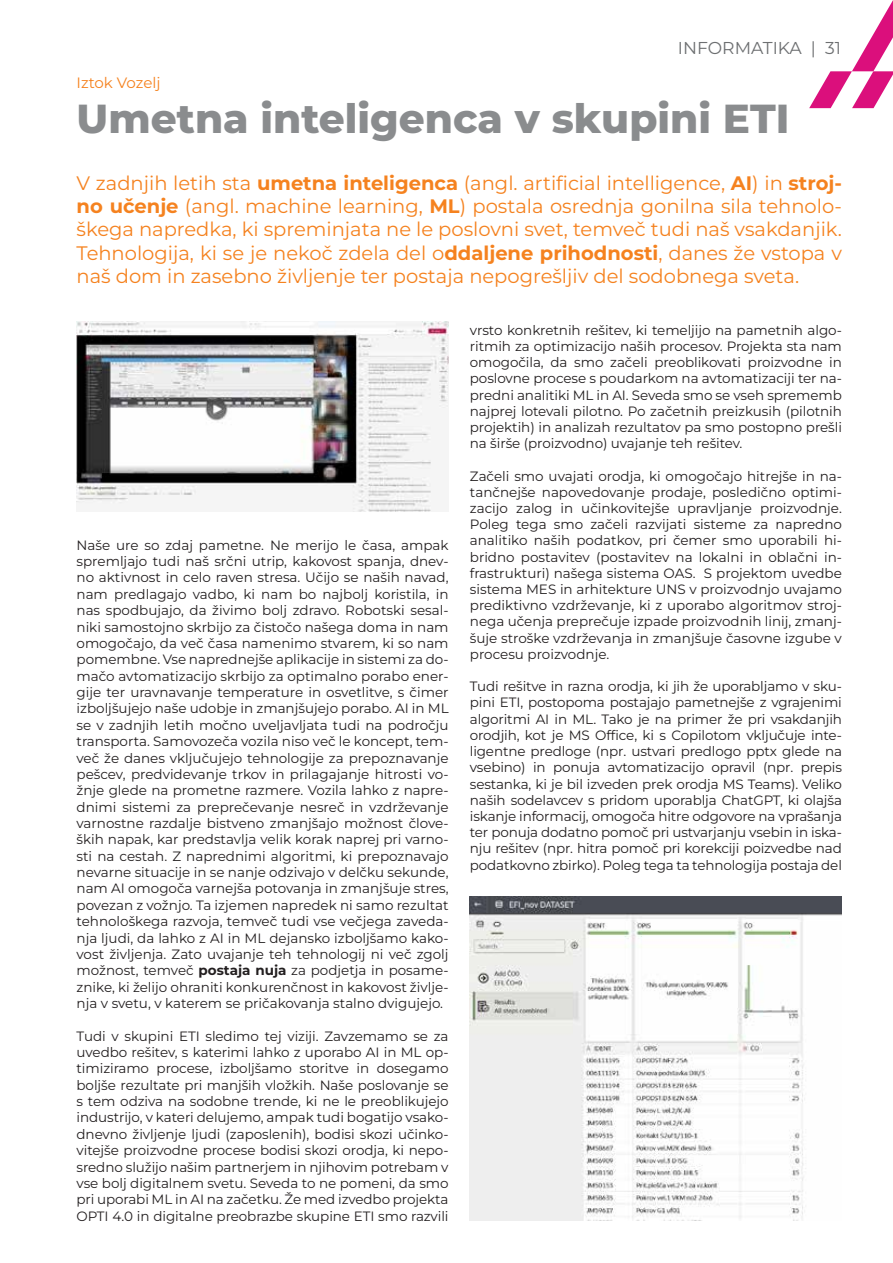
<style>
.page{position:relative;width:893px;height:1263px;background:#fff}
.page>*{position:absolute;margin:0;border:0;box-sizing:border-box;transform-origin:0 0}
.t1{font:800 40.5px "Montserrat";color:#8a8c8e}
.t2{font:19.5px/23.4px "Montserrat";color:#f5821f;text-align:justify}
.t3{font:17.25px "Montserrat";color:#6d6f71}
.t4{font:15px "Montserrat";color:#f5821f}
.t5{font:13.5px/16.4px "Montserrat";letter-spacing:-.005em;color:#231f20;text-align:justify}
.s1{font-weight:700}
</style>
<div class="page">
<svg style="left:809px;top:0;width:84px;height:108px"></svg>
<img style="left:77px;top:322px;width:372px;height:189px">
<img style="left:470px;top:896px;width:372px;height:324px">
<p class="t3" style="left:678px;top:37px;width:164px">INFORMATIKA | 31</p>
<p class="t4" style="left:77px;top:72px;width:85px">Iztok Vozelj</p>
<h1 class="t1" style="left:77px;top:91px;width:714px">Umetna inteligenca v skupini ETI</h1>
<p class="t2" style="left:77px;top:171px;width:767px">V zadnjih letih sta <span class="s1">umetna inteligenca</span> (angl. artificial intelligence, <span class="s1">AI</span>) in <span class="s1">stroj&shy;no učenje</span> (angl. machine learning, <span class="s1">ML</span>) postala osrednja gonilna sila tehnolo&shy;škega napredka, ki spreminjata ne le poslovni svet, temveč tudi naš vsakdanjik.<br>Tehnologija, ki se je nekoč zdela del o<span class="s1">ddaljene prihodnosti</span>, danes že vstopa v naš dom in zasebno življenje ter postaja nepogrešljiv del sodobnega sveta.</p>
<p class="t5" style="left:77px;top:536px;width:374px">Naše ure so zdaj pametne. Ne merijo le časa, ampak spremljajo tudi naš srčni utrip, kakovost spanja, dnev&shy;no aktivnost in celo raven stresa. Učijo se naših navad, nam predlagajo vadbo, ki nam bo najbolj koristila, in nas spodbujajo, da živimo bolj zdravo. Robotski sesal&shy;niki samostojno skrbijo za čistočo našega doma in nam omogočajo, da več časa namenimo stvarem, ki so nam pomembne. Vse naprednejše aplikacije in sistemi za do&shy;mačo avtomatizacijo skrbijo za optimalno porabo ener&shy;gije ter uravnavanje temperature in osvetlitve, s čimer izboljšujejo naše udobje in zmanjšujejo porabo. AI in ML se v zadnjih letih močno uveljavljata tudi na področju transporta. Samovozeča vozila niso več le koncept, tem&shy;več že danes vključujejo tehnologije za prepoznavanje pešcev, predvidevanje trkov in prilagajanje hitrosti vo&shy;žnje glede na prometne razmere. Vozila lahko z napre&shy;dnimi sistemi za preprečevanje nesreč in vzdrževanje varnostne razdalje bistveno zmanjšajo možnost člove&shy;ških napak, kar predstavlja velik korak naprej pri varno&shy;sti na cestah. Z naprednimi algoritmi, ki prepoznavajo nevarne situacije in se nanje odzivajo v delčku sekunde, nam AI omogoča varnejša potovanja in zmanjšuje stres, povezan z vožnjo. Ta izjemen napredek ni samo rezultat tehnološkega razvoja, temveč tudi vse večjega zaveda&shy;nja ljudi, da lahko z AI in ML dejansko izboljšamo kako&shy;vost življenja. Zato uvajanje teh tehnologij ni več zgolj možnost, temveč <span class="s1">postaja nuja</span> za podjetja in posame&shy;znike, ki želijo ohraniti konkurenčnost in kakovost življe&shy;nja v svetu, v katerem se pričakovanja stalno dvigujejo.</p>
<p class="t5" style="left:77px;top:1027px;width:374px">Tudi v skupini ETI sledimo tej viziji. Zavzemamo se za uvedbo rešitev, s katerimi lahko z uporabo AI in ML op&shy;timiziramo procese, izboljšamo storitve in dosegamo boljše rezultate pri manjših vložkih. Naše poslovanje se s tem odziva na sodobne trende, ki ne le preoblikujejo industrijo, v kateri delujemo, ampak tudi bogatijo vsako&shy;dnevno življenje ljudi (zaposlenih), bodisi skozi učinko&shy;vitejše proizvodne procese bodisi skozi orodja, ki nepo&shy;sredno služijo našim partnerjem in njihovim potrebam v vse bolj digitalnem svetu. Seveda to ne pomeni, da smo pri uporabi ML in AI na začetku. Že med izvedbo projekta OPTI 4.0 in digitalne preobrazbe skupine ETI smo razvili</p>
<p class="t5" style="left:470px;top:322px;width:374px">vrsto konkretnih rešitev, ki temeljijo na pametnih algo&shy;ritmih za optimizacijo naših procesov. Projekta sta nam omogočila, da smo začeli preoblikovati proizvodne in poslovne procese s poudarkom na avtomatizaciji ter na&shy;predni analitiki ML in AI. Seveda smo se vseh sprememb najprej lotevali pilotno. Po začetnih preizkusih (pilotnih projektih) in analizah rezultatov pa smo postopno prešli na širše (proizvodno) uvajanje teh rešitev.</p>
<p class="t5" style="left:470px;top:467px;width:374px">Začeli smo uvajati orodja, ki omogočajo hitrejše in na&shy;tančnejše napovedovanje prodaje, posledično optimi&shy;zacijo zalog in učinkovitejše upravljanje proizvodnje.<br>Poleg tega smo začeli razvijati sisteme za napredno analitiko naših podatkov, pri čemer smo uporabili hi&shy;bridno postavitev (postavitev na lokalni in oblačni in&shy;frastrukturi) našega sistema OAS. S projektom uvedbe sistema MES in arhitekture UNS v proizvodnjo uvajamo prediktivno vzdrževanje, ki z uporabo algoritmov stroj&shy;nega učenja preprečuje izpade proizvodnih linij, zmanj&shy;šuje stroške vzdrževanja in zmanjšuje časovne izgube v procesu proizvodnje.</p>
<p class="t5" style="left:470px;top:678px;width:374px">Tudi rešitve in razna orodja, ki jih že uporabljamo v sku&shy;pini ETI, postopoma postajajo pametnejše z vgrajenimi algoritmi AI in ML. Tako je na primer že pri vsakdanjih orodjih, kot je MS Office, ki s Copilotom vključuje inte&shy;ligentne predloge (npr. ustvari predlogo pptx glede na vsebino) in ponuja avtomatizacijo opravil (npr. prepis sestanka, ki je bil izveden prek orodja MS Teams). Veliko naših sodelavcev s pridom uporablja ChatGPT, ki olajša iskanje informacij, omogoča hitre odgovore na vprašanja ter ponuja dodatno pomoč pri ustvarjanju vsebin in iska&shy;nju rešitev (npr. hitra pomoč pri korekciji poizvedbe nad podatkovno zbirko). Poleg tega ta tehnologija postaja del</p>
</div>
